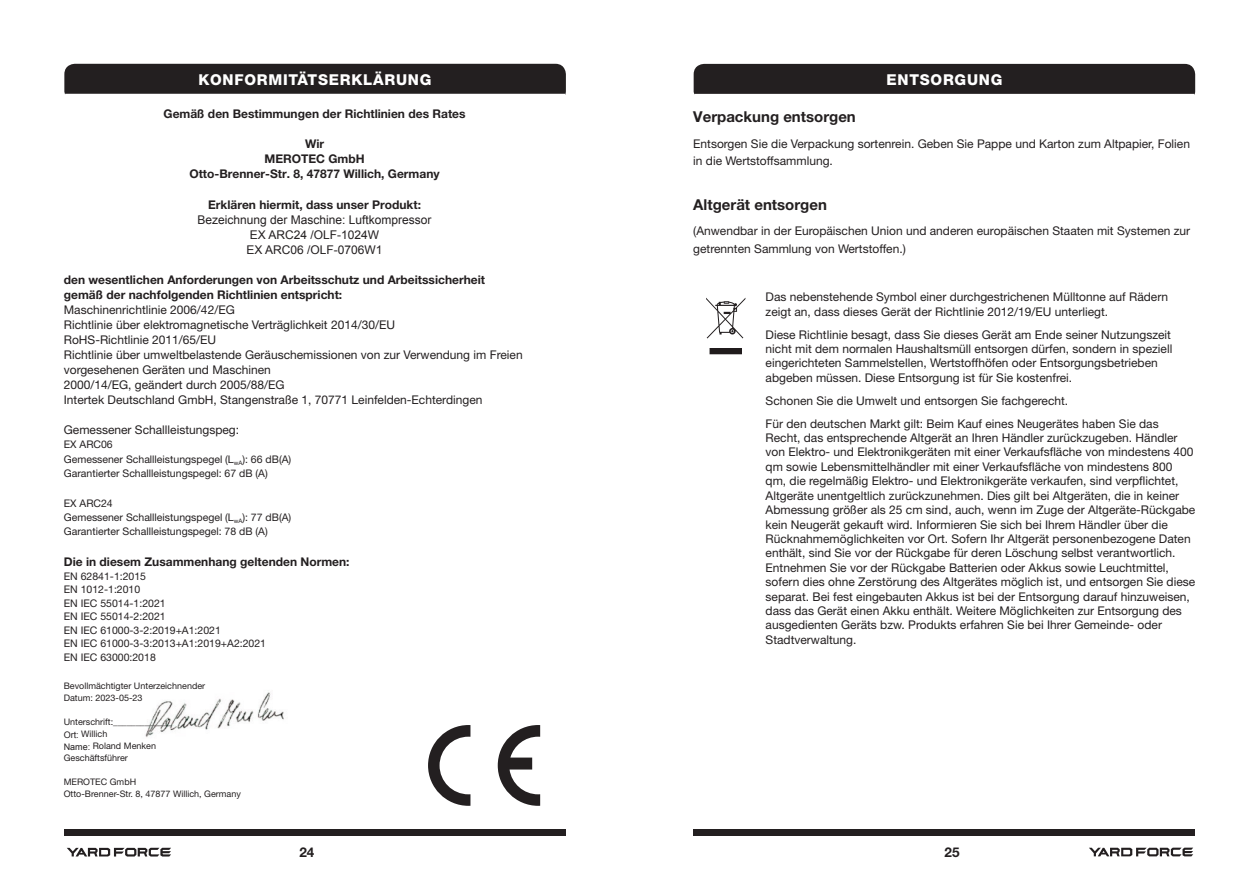
<style>
.page{position:relative;width:1259px;height:893px;background:#fff}
.page>*{position:absolute;margin:0;border:0;box-sizing:border-box;transform-origin:0 0}
.t1{font:700 15px "Helvetica Neue LT Pro";color:#231f20}
.t2{font:800 15px "Helvetica Neue LT Pro";letter-spacing:.05em;color:#fff}
.t3{font:700 13.5px "Helvetica Neue LT Pro";color:#231f20}
.t4{font:12px/14.4px "Helvetica Neue LT Std";color:#231f20}
.t5{font:700 12px "Helvetica Neue LT Pro";color:#231f20}
.t6{font:12px "Arial";color:#231f20}
.t7{font:10.5px "Helvetica Neue LT Std";color:#231f20}
.t8{font:9px "Helvetica Neue LT Std";color:#231f20}
.s1{font-family:"Arial"}
</style>
<div class="page">
<div style="left:64px;top:829px;width:502px;height:7px;background:#231f20"></div>
<div style="left:693px;top:829px;width:502px;height:6px;background:#231f20"></div>
<svg style="left:67px;top:848px;width:104px;height:8px"></svg>
<svg style="left:1089px;top:848px;width:104px;height:8px"></svg>
<img style="left:145px;top:692px;width:139px;height:45px">
<svg style="left:64px;top:64px;width:502px;height:31px;background:#2c2829"></svg>
<svg style="left:428px;top:725px;width:42px;height:81px"></svg>
<svg style="left:498px;top:725px;width:42px;height:81px"></svg>
<svg style="left:693px;top:64px;width:502px;height:31px;background:#2b2829"></svg>
<svg style="left:709px;top:348px;width:33px;height:6px"></svg>
<svg style="left:706px;top:298px;width:39px;height:40px"></svg>
<p class="t2" style="left:198px;top:71px;width:235px">KONFORMITÄTSERKLÄRUNG</p>
<p class="t5" style="left:164px;top:106px;width:303px">Gemäß den Bestimmungen der Richtlinien des Rates</p>
<p class="t5" style="left:305px;top:136px;width:21px">Wir</p>
<p class="t5" style="left:264px;top:151px;width:102px">MEROTEC GmbH</p>
<p class="t5" style="left:189px;top:167px;width:252px">Otto-Brenner-Str. 8, 47877 Willich, Germany</p>
<p class="t5" style="left:208px;top:198px;width:214px">Erklären hiermit, dass unser Produkt:</p>
<p class="t6" style="left:197px;top:212px;width:236px">Bezeichnung der Maschine: Luftkompressor</p>
<p class="t6" style="left:250px;top:227px;width:131px">EX ARC24 /OLF-1024W</p>
<p class="t6" style="left:246px;top:242px;width:138px">EX ARC06 /OLF-0706W1</p>
<p class="t5" style="left:64px;top:273px;width:423px">den wesentlichen Anforderungen von Arbeitsschutz und Arbeitssicherheit</p>
<p class="t5" style="left:64px;top:288px;width:280px">gemäß der nachfolgenden Richtlinien entspricht:</p>
<p class="t4" style="left:64px;top:302px;width:172px">Maschinenrichtlinie 2006/42/EG</p>
<p class="t4" style="left:64px;top:317px;width:333px">Richtlinie über elektromagnetische Verträglichkeit 2014/30/EU</p>
<p class="t4" style="left:64px;top:332px;width:154px">RoHS-Richtlinie 2011/65/EU</p>
<p class="t4" style="left:64px;top:347px;width:460px;line-height:15px">Richtlinie über umweltbelastende Geräuschemissionen von zur Verwendung im Freien vorgesehenen Geräten und Maschinen</p>
<p class="t4" style="left:64px;top:377px;width:222px">2000/14/EG, geändert durch 2005/88/EG</p>
<p class="t4" style="left:64px;top:392px;width:420px">Intertek Deutschland GmbH, Stangenstraße 1, 70771 Leinfelden-Echterdingen</p>
<p class="t4" style="left:64px;top:422px;width:177px">Gemessener Schallleistungspeg:</p>
<p class="t7" style="left:64px;top:438px;width:51px">EX ARC06</p>
<p class="t7" style="left:64px;top:453px;width:229px">Gemessener Schallleistungspegel (L<sub>wA</sub>): 66 dB(A)</p>
<p class="t7" style="left:64px;top:467px;width:205px">Garantierter Schallleistungspegel: 67 dB (A)</p>
<p class="t7" style="left:64px;top:497px;width:51px">EX ARC24</p>
<p class="t7" style="left:64px;top:511px;width:229px">Gemessener Schallleistungspegel (L<sub>wA</sub>): 77 dB(A)</p>
<p class="t7" style="left:64px;top:525px;width:205px">Garantierter Schallleistungspegel: 78 dB (A)</p>
<p class="t5" style="left:64px;top:555px;width:287px">Die in diesem Zusammenhang geltenden Normen:</p>
<p class="t7" style="left:64px;top:570px;width:84px">EN 62841-1:2015</p>
<p class="t7" style="left:64px;top:583px;width:78px">EN 1012-1:2010</p>
<p class="t7" style="left:64px;top:597px;width:103px">EN IEC 55014-1:2021</p>
<p class="t7" style="left:64px;top:610px;width:103px">EN IEC 55014-2:2021</p>
<p class="t7" style="left:64px;top:624px;width:159px">EN IEC 61000-3-2:2019+A1:2021</p>
<p class="t7" style="left:64px;top:637px;width:204px">EN IEC 61000-3-3:2013+A1:2019+A2:2021</p>
<p class="t7" style="left:64px;top:651px;width:94px">EN IEC 63000:2018</p>
<p class="t8" style="left:64px;top:681px;width:143px">Bevollmächtigter Unterzeichnender</p>
<p class="t8" style="left:64px;top:693px;width:80px">Datum: 2023-05-23</p>
<p class="t8" style="left:64px;top:717px;width:109px">Unterschrift:_____________</p>
<p class="t8" style="left:64px;top:729px;width:45px"><span class="s1">Ort:</span> Willich</p>
<p class="t8" style="left:64px;top:741px;width:94px"><span class="s1">Name:</span> Roland Menken</p>
<p class="t8" style="left:64px;top:753px;width:66px">Geschäftsführer</p>
<p class="t8" style="left:64px;top:777px;width:74px">MEROTEC GmbH</p>
<p class="t8" style="left:64px;top:789px;width:179px">Otto-Brenner-Str. 8, 47877 Willich, Germany</p>
<p class="t2" style="left:886px;top:71px;width:117px">ENTSORGUNG</p>
<p class="t1" style="left:693px;top:107px;width:164px">Verpackung entsorgen</p>
<p class="t4" style="left:693px;top:134px;width:498px;line-height:17.4px">Entsorgen Sie die Verpackung sortenrein. Geben Sie Pappe und Karton zum Altpapier, Folien in die Wertstoffsammlung.</p>
<p class="t1" style="left:693px;top:195px;width:135px">Altgerät entsorgen</p>
<p class="t4" style="left:693px;top:222px;width:498px;line-height:17.4px">(Anwendbar in der Europäischen Union und anderen europäischen Staaten mit Systemen zur getrennten Sammlung von Wertstoffen.)</p>
<p class="t4" style="left:765px;top:290px;width:404px">Das nebenstehende Symbol einer durchgestrichenen Mülltonne auf Rädern zeigt an, dass dieses Gerät der Richtlinie 2012/19/EU unterliegt.</p>
<p class="t4" style="left:765px;top:327px;width:408px">Diese Richtlinie besagt, dass Sie dieses Gerät am Ende seiner Nutzungszeit nicht mit dem normalen Haushaltsmüll entsorgen dürfen, sondern in speziell eingerichteten Sammelstellen, Wertstoffhöfen oder Entsorgungsbetrieben abgeben müssen. Diese Entsorgung ist für Sie kostenfrei.</p>
<p class="t4" style="left:765px;top:393px;width:304px">Schonen Sie die Umwelt und entsorgen Sie fachgerecht.</p>
<p class="t4" style="left:765px;top:416px;width:431px">Für den deutschen Markt gilt: Beim Kauf eines Neugerätes haben Sie das Recht, das entsprechende Altgerät an Ihren Händler zurückzugeben. Händler von Elektro- und Elektronikgeräten mit einer Verkaufsfläche von mindestens 400 qm sowie Lebensmittelhändler mit einer Verkaufsfläche von mindestens 800 qm, die regelmäßig Elektro- und Elektronikgeräte verkaufen, sind verpflichtet, Altgeräte unentgeltlich zurückzunehmen. Dies gilt bei Altgeräten, die in keiner Abmessung größer als 25 cm sind, auch, wenn im Zuge der Altgeräte-Rückgabe kein Neugerät gekauft wird. Informieren Sie sich bei Ihrem Händler über die Rücknahmemöglichkeiten vor Ort. Sofern Ihr Altgerät personenbezogene Daten enthält, sind Sie vor der Rückgabe für deren Löschung selbst verantwortlich.<br>Entnehmen Sie vor der Rückgabe Batterien oder Akkus sowie Leuchtmittel, sofern dies ohne Zerstörung des Altgerätes möglich ist, und entsorgen Sie diese separat. Bei fest eingebauten Akkus ist bei der Entsorgung darauf hinzuweisen, dass das Gerät einen Akku enthält. Weitere Möglichkeiten zur Entsorgung des ausgedienten Geräts bzw. Produkts erfahren Sie bei Ihrer Gemeinde- oder Stadtverwaltung.</p>
<p class="t3" style="left:299px;top:844px;width:17px">24</p>
<p class="t3" style="left:944px;top:844px;width:17px">25</p>
</div>
